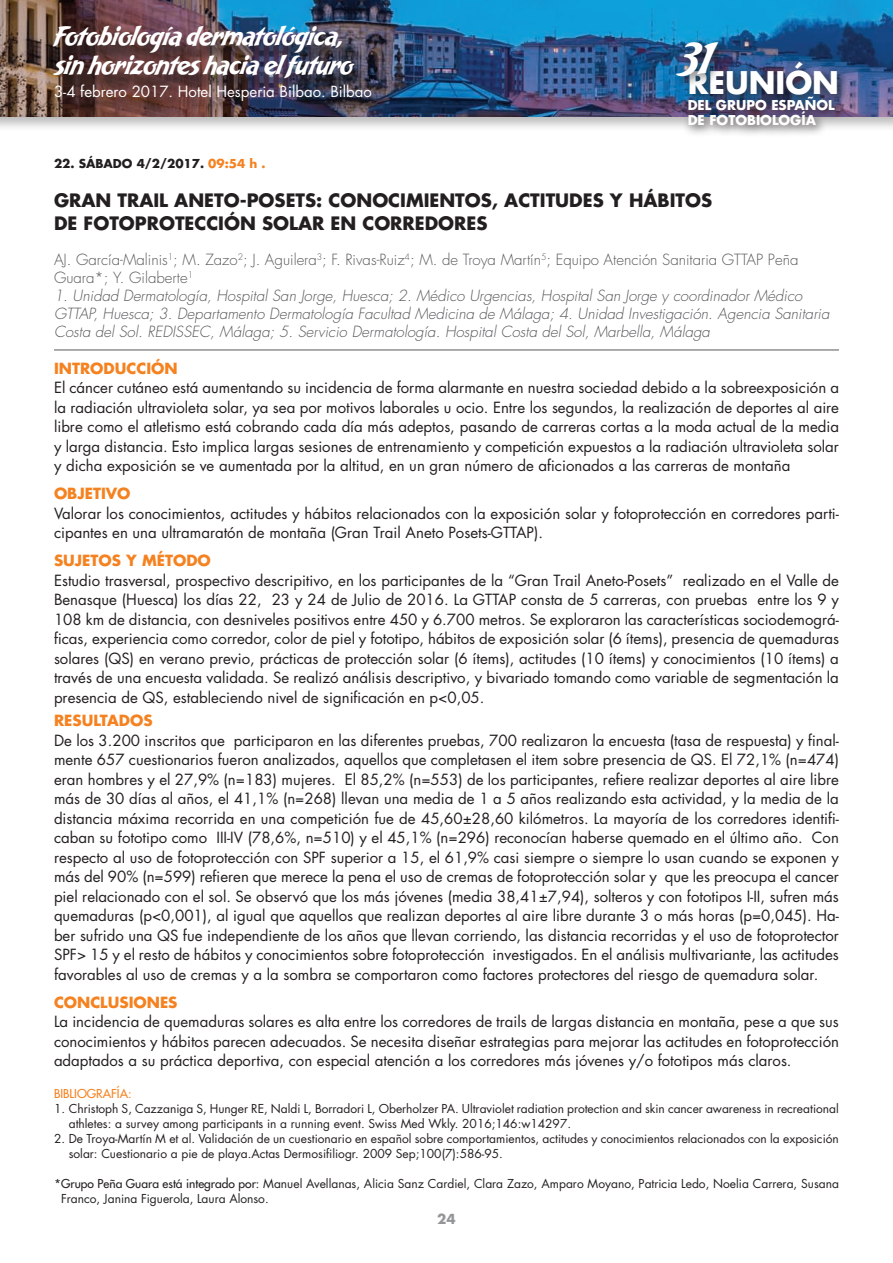
<style>
.page{position:relative;width:893px;height:1263px;background:#fff}
.page>*{position:absolute;margin:0;border:0;box-sizing:border-box;transform-origin:0 0}
.t1{font:41.1px "Bakery Script";color:#fff}
.t2{font:700 30.45px "Futura";color:#fff}
.t3{font:24.6px/29.5px "Bakery Script";color:#fff}
.t4{font:700 18px/22.5px "Futura LT";color:#231f20}
.t5{font:15px/19.5px "Futura LT";color:#231f20;text-align:justify}
.t6{font:italic 300 15px/18px "Futura LT";color:#57585a}
.t7{font:300 15px/18px "Futura LT";color:#57585a}
.t8{font:700 15px "Futura LT";color:#f58220}
.t9{font:15px "Futura";color:#fff}
.t10{font:700 13.5px "Futura LT";color:#939598}
.t11{font:700 13.2px/15.9px "Futura";color:#fff}
.t12{font:12px/15px "Futura LT";color:#231f20}
.t13{font:700 12px "Futura LT";color:#231f20}
.t14{font:12px "Futura LT";color:#f58220}
.s1{color:#f58220}
.s2{font-style:inherit}
</style>
<div class="page">
<div style="left:0;top:0;width:893px;height:133px;background:#231f20;opacity:.3"></div>
<img style="left:0;top:0;width:893px;height:117px">
<div style="left:682px;top:56px;width:167px;height:82px;background:#231f20;opacity:.75"></div>
<div style="left:671px;top:36px;width:59px;height:52px;background:#231f20;opacity:.75"></div>
<div style="left:55px;top:27px;width:336px;height:92px;background:#231f20;opacity:.75"></div>
<hr style="left:54px;top:350px;width:785px;height:1px;background:#57585a">
<h3 class="t3" style="left:54px;top:22px;width:300px">Fotobiología dermatológica, sin horizontes hacia el futuro</h3>
<p class="t9" style="left:54px;top:81px;width:319px">3-4 febrero 2017. Hotel Hesperia Bilbao. Bilbao</p>
<h1 class="t1" style="left:680px;top:33px;width:35px">31</h1>
<h2 class="t2" style="left:688px;top:61px;width:153px">REUNIÓN</h2>
<p class="t11" style="left:688px;top:96px;width:149px">DEL GRUPO ESPAÑOL<br>DE FOTOBIOLOGÍA</p>
<p class="t13" style="left:54px;top:155px;width:213px">22. SÁBADO 4/2/2017. <span class="s1">09:54 H .</span></p>
<p class="t4" style="left:54px;top:189px;width:660px">GRAN TRAIL ANETO-POSETS: CONOCIMIENTOS, ACTITUDES Y HÁBITOS<br>DE FOTOPROTECCIÓN SOLAR EN CORREDORES</p>
<p class="t7" style="left:54px;top:251px;width:746px">AJ. García-Malinis<sup>1</sup>; M. Zazo<sup>2</sup>; J. Aguilera<sup>3</sup>; F. Rivas-Ruiz<sup>4</sup>; M. de Troya Martín<sup>5</sup>; Equipo Atención Sanitaria GTTAP Peña<br>Guara*; Y. Gilaberte<sup>1</sup></p>
<p class="t6" style="left:54px;top:287px;width:777px">1. Unidad Dermatología, Hospital San Jorge, Huesca; 2. Médico Urgencias, Hospital San Jorge y coordinador Médico<br>GTTAP, Huesca; 3. Departamento Dermatología Facultad Medicina de Málaga; 4. Unidad Investigación. Agencia Sanitaria<br>Costa del Sol. REDISSEC, Málaga; 5. Servicio Dermatología. Hospital Costa del Sol, Marbella, Málaga</p>
<p class="t8" style="left:54px;top:358px;width:16px">INTRODUCCI</p>
<p class="t8" style="left:151px;top:358px;width:26px">ÓN</p>
<p class="t5" style="left:54px;top:378px;width:787px">El cáncer cutáneo está aumentando su incidencia de forma alarmante en nuestra sociedad debido a la sobreexposición a la radiación ultravioleta solar, ya sea por motivos laborales u ocio. Entre los segundos, la realización de deportes al aire libre como el atletismo está cobrando cada día más adeptos, pasando de carreras cortas a la moda actual de la media y larga distancia. Esto implica largas sesiones de entrenamiento y competición expuestos a la radiación ultravioleta solar y dicha exposición se ve aumentada por la altitud, en un gran número de aficionados a las carreras de montaña</p>
<p class="t8" style="left:54px;top:483px;width:24px">OBJETIVO</p>
<p class="t5" style="left:54px;top:503px;width:786px">Valorar los conocimientos, actitudes y hábitos relacionados con la exposición solar y fotoprotección en corredores parti&shy;cipantes en una ultramaratón de montaña (Gran Trail Aneto Posets-GTTAP).</p>
<p class="t8" style="left:54px;top:550px;width:20px">SUJETOS</p>
<p class="t8" style="left:126px;top:550px;width:29px">Y MÉTODO</p>
<p class="t5" style="left:54px;top:570px;width:787px">Estudio trasversal, prospectivo descripitivo, en los participantes de la “Gran Trail Aneto-Posets” realizado en el Valle de Benasque (Huesca) los días 22, 23 y 24 de Julio de 2016. La GTTAP consta de 5 carreras, con pruebas entre los 9 y 108 km de distancia, con desniveles positivos entre 450 y 6.700 metros. Se exploraron las características sociodemográ&shy;ficas, experiencia como corredor, color de piel y fototipo, hábitos de exposición solar (6 ítems), presencia de quemaduras solares (QS) en verano previo, prácticas de protección solar (6 ítems), actitudes (10 ítems) y conocimientos (10 ítems) a través de una encuesta validada. Se realizó análisis descriptivo, y bivariado tomando como variable de segmentación la presencia de QS, estableciendo nivel de significación en p&lt;0,05.</p>
<p class="t8" style="left:54px;top:711px;width:21px">RESULTADOS</p>
<p class="t5" style="left:54px;top:731px;width:786px">De los 3.200 inscritos que participaron en las diferentes pruebas, 700 realizaron la encuesta (tasa de respuesta) y final&shy;mente 657 cuestionarios fueron analizados, aquellos que completasen el item sobre presencia de QS. El 72,1% (n=474) eran hombres y el 27,9% (n=183) mujeres. El 85,2% (n=553) de los participantes, refiere realizar deportes al aire libre más de 30 días al años, el 41,1% (n=268) llevan una media de 1 a 5 años realizando esta actividad, y la media de la distancia máxima recorrida en una competición fue de 45,60±28,60 kilómetros. La mayoría de los corredores identifi&shy;caban su fototipo como III-IV (78,6%, n=510) y el 45,1% (n=296) reconocían haberse quemado en el último año. Con respecto al uso de fotoprotección con SPF superior a 15, el 61,9% casi siempre o siempre lo usan cuando se exponen y más del 90% (n=599) refieren que merece la pena el uso de cremas de fotoprotección solar y que les preocupa el cancer piel relacionado con el sol. Se observó que los más jóvenes (media 38,41±7,94), solteros y con fototipos I-II, sufren más quemaduras (p&lt;0,001), al igual que aquellos que realizan deportes al aire libre durante 3 o más horas (p=0,045). Ha&shy;ber sufrido una QS fue independiente de los años que llevan corriendo, las distancia recorridas y el uso de fotoprotector SPF&gt; 15 y el resto de hábitos y conocimientos sobre fotoprotección investigados. En el análisis multivariante, las actitudes favorables al uso de cremas y a la sombra se comportaron como factores protectores del riesgo de quemadura solar.</p>
<p class="t8" style="left:54px;top:992px;width:22px">CONCLUSIONES</p>
<p class="t5" style="left:54px;top:1012px;width:786px">La incidencia de quemaduras solares es alta entre los corredores de trails de largas distancia en montaña, pese a que sus conocimientos y hábitos parecen adecuados. Se necesita diseñar estrategias para mejorar las actitudes en fotoprotección adaptados a su práctica deportiva, con especial atención a los corredores más jóvenes y/o fototipos más claros.</p>
<p class="t14" style="left:54px;top:1086px;width:79px">Bibliografía:</p>
<p class="t12" style="left:69px;top:1102px;width:772px;text-indent:-15px">1. Christoph S, Cazzaniga S, Hunger RE, Naldi L, Borradori L, Oberholzer PA. Ultraviolet radiation protection and skin cancer awareness in recreational athletes: a survey among participants in a running event. Swiss Med Wkly. 2016;146:w14297.</p>
<p class="t12" style="left:69px;top:1132px;width:772px;text-indent:-15px">2. De Troya-Martín M et al. Validación de un cuestionario en español sobre comportamientos, actitudes y conocimientos relacionados con la exposición solar: Cuestionario a pie de playa.Actas Dermosifiliogr. 2009 Sep;100(7):586-95.</p>
<p class="t12" style="left:61px;top:1177px;width:779px;text-indent:-7px">*<span class="s2">Grupo Peña Guara está integrado por:</span> Manuel Avellanas, Alicia Sanz Cardiel, Clara Zazo, Amparo Moyano, Patricia Ledo, Noelia Carrera, Susana<br>Franco, Janina Figuerola, Laura Alonso.</p>
<p class="t10" style="left:437px;top:1210px;width:20px">24</p>
</div>
